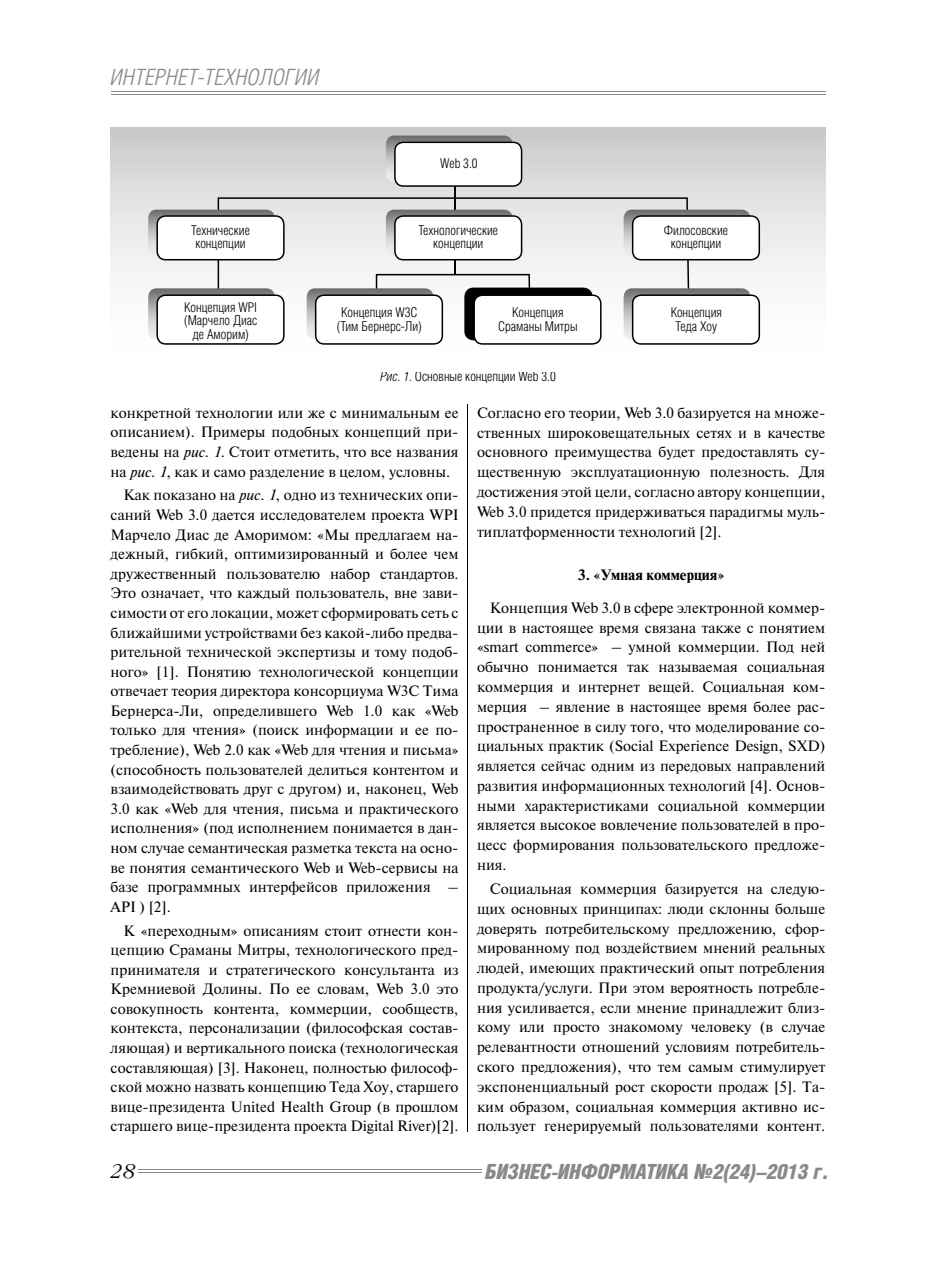
<style>
.page{position:relative;width:936px;height:1276px;background:#fff}
.page>*{position:absolute;margin:0;border:0;box-sizing:border-box;transform-origin:0 0}
.t1{font:italic 300 22.5px "Helios Cond";letter-spacing:.01em;color:#898989}
.t2{font:italic 900 21px "Helios Cond";letter-spacing:-.01em;color:#898989}
.t3{font:italic 300 19.5px "Garamond C";color:#000}
.t4{font:15px/19.6px "Newton C";color:#000;text-align:justify}
.t5{font:700 15px "Newton C";color:#000}
.t6{font:300 13.5px/13.5px "Helios Cond";color:#000;text-align:center}
.s1{font-style:italic}
</style>
<div class="page">
<hr style="left:111px;top:91px;width:714px;height:1px;background:#898989">
<hr style="left:111px;top:94px;width:714px;height:1px;background:#898989">
<hr style="left:138px;top:1168px;width:343px;height:1px;background:#898989">
<hr style="left:138px;top:1172px;width:343px;height:1px;background:#898989">
<hr style="left:467px;top:404px;width:1px;height:727px;background:#000">
<div style="left:111px;top:128px;width:714px;height:243px;background:linear-gradient(to bottom,#cfcfcf,#fff)"></div>
<hr style="left:454px;top:185px;width:2px;height:89px;background:#000">
<svg style="left:386px;top:135px;width:126px;height:47px"></svg>
<svg style="left:394px;top:142px;width:128px;height:45px"></svg>
<div style="left:148px;top:210px;width:127px;height:46px;background:linear-gradient(to bottom,#7c7c7c,#fbfbfb);border-radius:9px"></div>
<svg style="left:148px;top:288px;width:127px;height:52px"></svg>
<svg style="left:156px;top:197px;width:604px;height:148px"></svg>
<h1 class="t1" style="left:111px;top:69px;width:210px">ИНТЕРНЕТ-ТЕХНОЛОГИИ</h1>
<p class="t6" style="left:440px;top:158px;width:39px">Web 3.0</p>
<p class="t6" style="left:191px;top:224px;width:60px">Технические концепции</p>
<p class="t6" style="left:418px;top:224px;width:81px">Технологические концепции</p>
<p class="t6" style="left:663px;top:224px;width:66px">Филосовские концепции</p>
<p class="t6" style="left:184px;top:301px;width:75px">Концепция WPI (Марчело Диас де Аморим)</p>
<p class="t6" style="left:337px;top:307px;width:86px">Концепция W3C (Тим Бернерс-Ли)</p>
<p class="t6" style="left:498px;top:307px;width:81px">Концепция<br>Сраманы Митры</p>
<p class="t6" style="left:670px;top:307px;width:53px">Концепция<br>Теда Хоу</p>
<p class="t6" style="left:380px;top:371px;width:177px"><span class="s1">Рис. 1.</span> Основные концепции Web 3.0</p>
<p class="t4" style="left:111px;top:404px;width:349px">конкретной технологии или же с минимальным ее описанием). Примеры подобных концепций при&shy;ведены на <span class="s1">рис. 1</span>. Стоит отметить, что все названия на <span class="s1">рис. 1</span>, как и само разделение в целом, условны.</p>
<p class="t4" style="left:111px;top:487px;width:349px;text-indent:13px">Как показано на <span class="s1">рис. 1</span>, одно из технических опи&shy;саний Web 3.0 дается исследователем проекта WPI Марчело Диас де Аморимом: «Мы предлагаем на&shy;дежный, гибкий, оптимизированный и более чем дружественный пользователю набор стандартов.<br>Это означает, что каждый пользователь, вне зави&shy;симости от его локации, может сформировать сеть с ближайшими устройствами без какой-либо предва&shy;рительной технической экспертизы и тому подоб&shy;ного» [1]. Понятию технологической концепции отвечает теория директора консорциума W3C Тима Бернерса-Ли, определившего Web 1.0 как «Web только для чтения» (поиск информации и ее по&shy;требление), Web 2.0 как «Web для чтения и письма» (способность пользователей делиться контентом и взаимодействовать друг с другом) и, наконец, Web 3.0 как «Web для чтения, письма и практического исполнения» (под исполнением понимается в дан&shy;ном случае семантическая разметка текста на осно&shy;ве понятия семантического Web и Web-сервисы на базе программных интерфейсов приложения – API ) [2].</p>
<p class="t4" style="left:111px;top:922px;width:349px;text-indent:13px">К «переходным» описаниям стоит отнести кон&shy;цепцию Сраманы Митры, технологического пред&shy;принимателя и стратегического консультанта из Кремниевой Долины. По ее словам, Web 3.0 это совокупность контента, коммерции, сообществ, контекста, персонализации (философская состав&shy;ляющая) и вертикального поиска (технологическая составляющая) [3]. Наконец, полностью философ&shy;ской можно назвать концепцию Теда Хоу, старшего вице-президента United Health Group (в прошлом старшего вице-президента проекта Digital River)[2].</p>
<p class="t4" style="left:477px;top:404px;width:350px">Согласно его теории, Web 3.0 базируется на множе&shy;ственных широковещательных сетях и в качестве основного преимущества будет предоставлять су&shy;щественную эксплуатационную полезность. Для достижения этой цели, согласно автору концепции, Web 3.0 придется придерживаться парадигмы муль&shy;типлатформенности технологий [2].</p>
<p class="t5" style="left:578px;top:569px;width:148px">3. «Умная коммерция»</p>
<p class="t4" style="left:477px;top:599px;width:350px;text-indent:13px">Концепция Web 3.0 в сфере электронной коммер&shy;ции в настоящее время связана также с понятием «smart commerce» – умной коммерции. Под ней обычно понимается так называемая социальная коммерция и интернет вещей. Социальная ком&shy;мерция – явление в настоящее время более рас&shy;пространенное в силу того, что моделирование со&shy;циальных практик (Social Experience Design, SXD) является сейчас одним из передовых направлений развития информационных технологий [4]. Основ&shy;ными характеристиками социальной коммерции является высокое вовлечение пользователей в про&shy;цесс формирования пользовательского предложе&shy;ния.</p>
<p class="t4" style="left:477px;top:880px;width:350px;text-indent:13px">Социальная коммерция базируется на следую&shy;щих основных принципах: люди склонны больше доверять потребительскому предложению, сфор&shy;мированному под воздействием мнений реальных людей, имеющих практический опыт потребления продукта/услуги. При этом вероятность потребле&shy;ния усиливается, если мнение принадлежит близ&shy;кому или просто знакомому человеку (в случае релевантности отношений условиям потребитель&shy;ского предложения), что тем самым стимулирует экспоненциальный рост скорости продаж [5]. Та&shy;ким образом, социальная коммерция активно ис&shy;пользует генерируемый пользователями контент.</p>
<h3 class="t3" style="left:111px;top:1163px;width:27px">28</h3>
<h2 class="t2" style="left:485px;top:1164px;width:345px">БИЗНЕС-ИНФОРМАТИКА №2(24)–2013 г.</h2>
</div>
